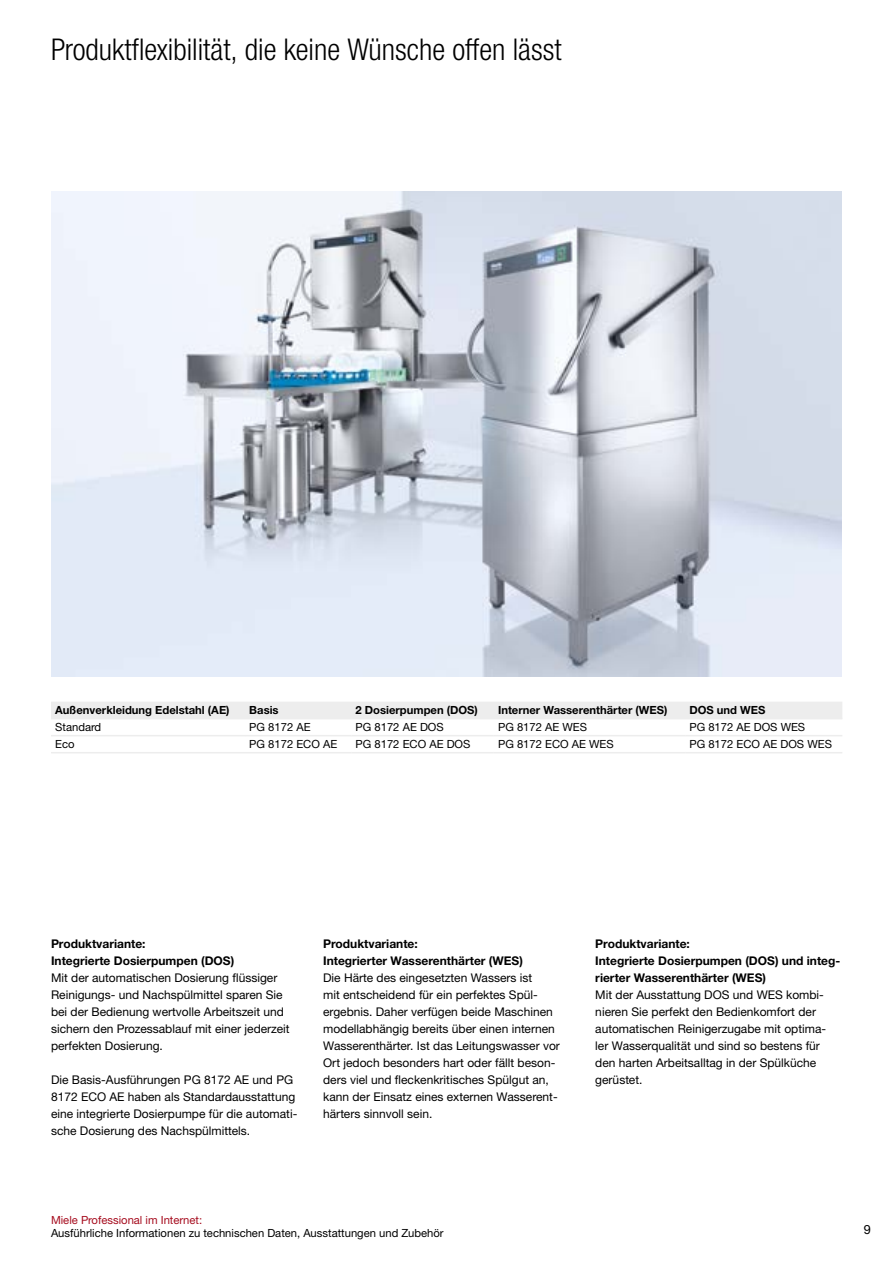
<style>
.page{position:relative;width:893px;height:1263px;background:#fff}
.page>*{position:absolute;margin:0;border:0;box-sizing:border-box;transform-origin:0 0}
.t1{font:300 condensed 30px "Helvetica Neue LTW1 G";color:#000}
.t2{font:12.75px "Helvetica Neue LTW1 G";color:#000}
.t3{font:12px/17px "Helvetica Neue LTW1 G";color:#000}
.t4{font:700 12px/17px "Helvetica Neue LTW1 G";color:#000}
.t5{font:11.25px "Helvetica Neue LTW1 G";color:#000}
.t6{font:700 11.25px "Helvetica Neue LTW1 G";color:#000}
.t7{font:11.25px "Helvetica Neue LTW1 G";color:#a60d1f}
</style>
<div class="page">
<div style="left:51px;top:702px;width:791px;height:16px;background:#ededed"></div>
<hr style="left:51px;top:735px;width:194px;height:1px;background:#ededed">
<hr style="left:245px;top:735px;width:106px;height:1px;background:#ededed">
<hr style="left:351px;top:735px;width:143px;height:1px;background:#ededed">
<hr style="left:494px;top:735px;width:191px;height:1px;background:#ededed">
<hr style="left:685px;top:735px;width:157px;height:1px;background:#ededed">
<hr style="left:51px;top:718px;width:194px;height:1px;background:#ededed">
<hr style="left:245px;top:718px;width:106px;height:1px;background:#ededed">
<hr style="left:351px;top:718px;width:143px;height:1px;background:#ededed">
<hr style="left:494px;top:718px;width:191px;height:1px;background:#ededed">
<hr style="left:685px;top:718px;width:157px;height:1px;background:#ededed">
<hr style="left:51px;top:752px;width:194px;height:1px;background:#ededed">
<hr style="left:245px;top:752px;width:106px;height:1px;background:#ededed">
<hr style="left:351px;top:752px;width:143px;height:1px;background:#ededed">
<hr style="left:494px;top:752px;width:191px;height:1px;background:#ededed">
<hr style="left:685px;top:752px;width:157px;height:1px;background:#ededed">
<img style="left:51px;top:191px;width:791px;height:485px">
<h1 class="t1" style="left:51px;top:32px;width:512px">Produktflexibilität, die keine Wünsche offen lässt</h1>
<p class="t6" style="left:55px;top:703px;width:176px">Außenverkleidung Edelstahl (AE)</p>
<p class="t6" style="left:249px;top:703px;width:31px">Basis</p>
<p class="t6" style="left:356px;top:703px;width:124px">2 Dosierpumpen (DOS)</p>
<p class="t6" style="left:498px;top:703px;width:171px">Interner Wasserenthärter (WES)</p>
<p class="t6" style="left:689px;top:703px;width:78px">DOS und WES</p>
<p class="t5" style="left:55px;top:720px;width:48px">Standard</p>
<p class="t5" style="left:249px;top:720px;width:63px">PG 8172 AE</p>
<p class="t5" style="left:356px;top:720px;width:90px">PG 8172 AE DOS</p>
<p class="t5" style="left:498px;top:720px;width:90px">PG 8172 AE WES</p>
<p class="t5" style="left:689px;top:720px;width:117px">PG 8172 AE DOS WES</p>
<p class="t5" style="left:55px;top:737px;width:21px">Eco</p>
<p class="t5" style="left:249px;top:737px;width:89px">PG 8172 ECO AE</p>
<p class="t5" style="left:356px;top:737px;width:116px">PG 8172 ECO AE DOS</p>
<p class="t5" style="left:498px;top:737px;width:117px">PG 8172 ECO AE WES</p>
<p class="t5" style="left:689px;top:737px;width:144px">PG 8172 ECO AE DOS WES</p>
<p class="t4" style="left:51px;top:935px;width:185px">Produktvariante:<br>Integrierte Dosierpumpen (DOS)</p>
<p class="t3" style="left:51px;top:969px;width:240px">Mit der automatischen Dosierung flüssiger Reinigungs- und Nachspülmittel sparen Sie bei der Bedienung wertvolle Arbeitszeit und sichern den Prozessablauf mit einer jederzeit perfekten Dosierung.</p>
<p class="t3" style="left:51px;top:1071px;width:248px">Die Basis-Ausführungen PG 8172 AE und PG 8172 ECO AE haben als Standardausstattung eine integrierte Dosierpumpe für die automati&shy;sche Dosierung des Nachspülmittels.</p>
<p class="t4" style="left:323px;top:935px;width:201px">Produktvariante:<br>Integrierter Wasserenthärter (WES)</p>
<p class="t3" style="left:323px;top:969px;width:238px">Die Härte des eingesetzten Wassers ist<br>mit entscheidend für ein perfektes Spül&shy;ergebnis. Daher verfügen beide Maschinen modellabhängig bereits über einen internen Wasserenthärter. Ist das Leitungswasser vor Ort jedoch besonders hart oder fällt beson&shy;ders viel und fleckenkritisches Spülgut an, kann der Einsatz eines externen Wasserent&shy;härters sinnvoll sein.</p>
<p class="t7" style="left:51px;top:1213px;width:153px">Miele Professional im Internet:</p>
<p class="t5" style="left:51px;top:1226px;width:394px">Ausführliche Informationen zu technischen Daten, Ausstattungen und Zubehör</p>
<p class="t4" style="left:595px;top:935px;width:246px">Produktvariante:<br>Integrierte Dosierpumpen (DOS) und integ&shy;rierter Wasserenthärter (WES)</p>
<p class="t3" style="left:595px;top:986px;width:232px">Mit der Ausstattung DOS und WES kombi&shy;nieren Sie perfekt den Bedienkomfort der automatischen Reinigerzugabe mit optima&shy;ler Wasserqualität und sind so bestens für den harten Arbeitsalltag in der Spülküche gerüstet.</p>
<p class="t2" style="left:864px;top:1221px;width:9px">9</p>
</div>
